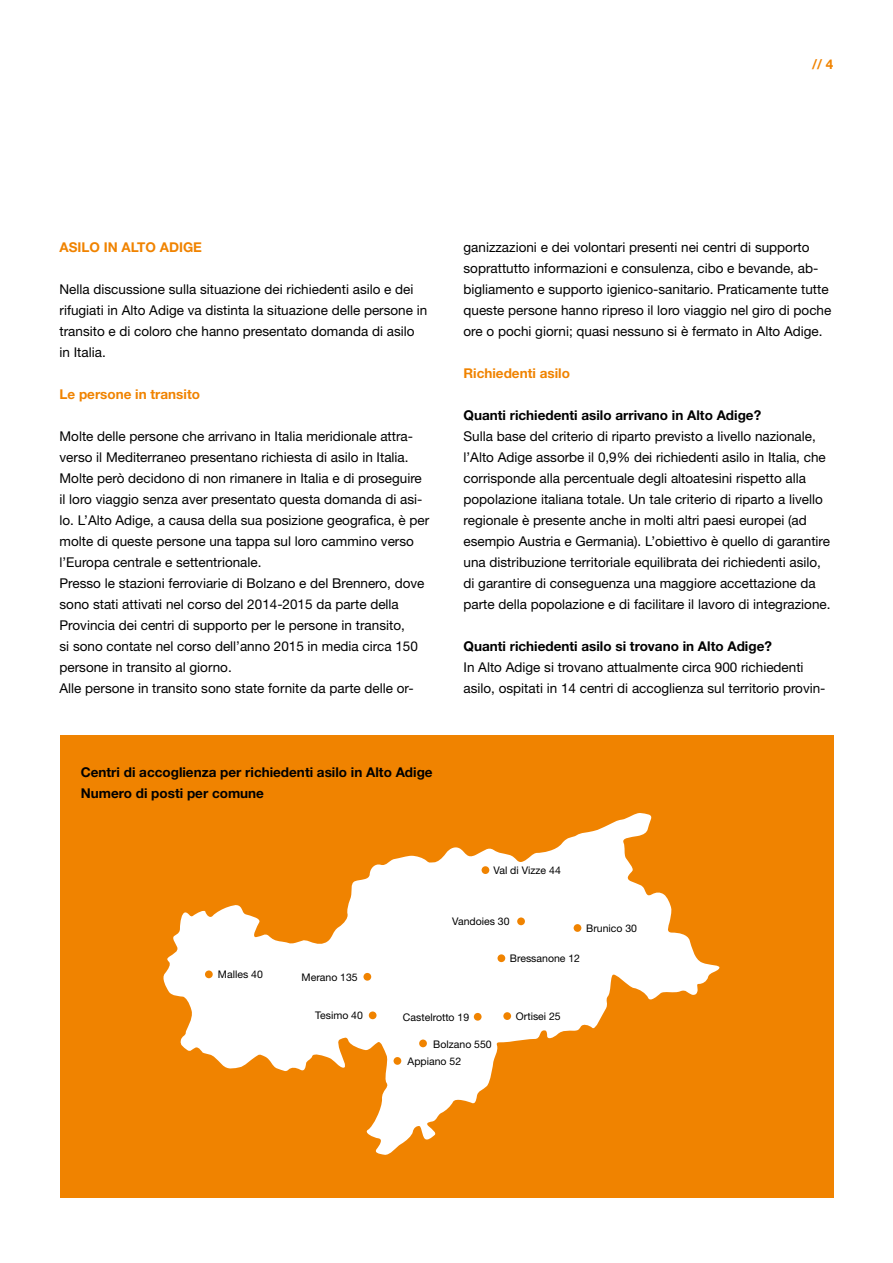
<style>
.page{position:relative;width:893px;height:1263px;background:#fff}
.page>*{position:absolute;margin:0;border:0;box-sizing:border-box;transform-origin:0 0}
.t1{font:13.5px/21px "Helvetica Neue LT Std";color:#000}
.t2{font:700 13.5px/21px "Helvetica Neue LT Std";color:#000}
.t3{font:700 13.5px "Helvetica Neue LT Std";color:#f08300}
.t4{font:10.5px "Helvetica Neue LT Std";color:#000}
</style>
<div class="page">
<div style="left:60px;top:735px;width:773px;height:462px;background:#f08300"></div>
<svg style="left:163px;top:813px;width:557px;height:342px"></svg>
<div style="left:205px;top:970px;width:8px;height:8px;background:#f08300;border-radius:50%"></div>
<div style="left:363px;top:973px;width:8px;height:8px;background:#f08300;border-radius:50%"></div>
<div style="left:497px;top:954px;width:8px;height:8px;background:#f08300;border-radius:50%"></div>
<div style="left:369px;top:1011px;width:8px;height:8px;background:#f08300;border-radius:50%"></div>
<div style="left:419px;top:1039px;width:8px;height:8px;background:#f08300;border-radius:50%"></div>
<div style="left:394px;top:1057px;width:7px;height:8px;background:#f08300;border-radius:50%"></div>
<div style="left:503px;top:1012px;width:8px;height:8px;background:#f08300;border-radius:50%"></div>
<div style="left:474px;top:1013px;width:8px;height:8px;background:#f08300;border-radius:50%"></div>
<div style="left:574px;top:924px;width:7px;height:8px;background:#f08300;border-radius:50%"></div>
<div style="left:517px;top:917px;width:8px;height:8px;background:#f08300;border-radius:50%"></div>
<div style="left:482px;top:866px;width:7px;height:8px;background:#f08300;border-radius:50%"></div>
<p class="t3" style="left:812px;top:56px;width:23px">// 4</p>
<p class="t3" style="left:60px;top:239px;width:144px">ASILO IN ALTO ADIGE</p>
<p class="t1" style="left:60px;top:279px;width:369px">Nella discussione sulla situazione dei richiedenti asilo e dei rifugiati in Alto Adige va distinta la situazione delle persone in transito e di coloro che hanno presentato domanda di asilo in Italia.</p>
<p class="t3" style="left:60px;top:386px;width:142px">Le persone in transito</p>
<p class="t1" style="left:60px;top:426px;width:371px">Molte delle persone che arrivano in Italia meridionale attra&shy;verso il Mediterraneo presentano richiesta di asilo in Italia.<br>Molte però decidono di non rimanere in Italia e di proseguire il loro viaggio senza aver presentato questa domanda di asi&shy;lo. L’Alto Adige, a causa della sua posizione geografica, è per molte di queste persone una tappa sul loro cammino verso l’Europa centrale e settentrionale.<br>Presso le stazioni ferroviarie di Bolzano e del Brennero, dove sono stati attivati nel corso del 2014-2015 da parte della Provincia dei centri di supporto per le persone in transito,<br>si sono contate nel corso dell’anno 2015 in media circa 150 persone in transito al giorno.<br>Alle persone in transito sono state fornite da parte delle or-</p>
<p class="t1" style="left:463px;top:237px;width:369px">ganizzazioni e dei volontari presenti nei centri di supporto soprattutto informazioni e consulenza, cibo e bevande, ab&shy;bigliamento e supporto igienico-sanitario. Praticamente tutte queste persone hanno ripreso il loro viaggio nel giro di poche ore o pochi giorni; quasi nessuno si è fermato in Alto Adige.</p>
<p class="t3" style="left:463px;top:365px;width:108px">Richiedenti asilo</p>
<p class="t2" style="left:463px;top:405px;width:299px">Quanti richiedenti asilo arrivano in Alto Adige?</p>
<p class="t1" style="left:463px;top:426px;width:368px">Sulla base del criterio di riparto previsto a livello nazionale, l’Alto Adige assorbe il 0,9% dei richiedenti asilo in Italia, che corrisponde alla percentuale degli altoatesini rispetto alla popolazione italiana totale. Un tale criterio di riparto a livello regionale è presente anche in molti altri paesi europei (ad esempio Austria e Germania). L’obiettivo è quello di garantire una distribuzione territoriale equilibrata dei richiedenti asilo, di garantire di conseguenza una maggiore accettazione da parte della popolazione e di facilitare il lavoro di integrazione.</p>
<p class="t2" style="left:463px;top:636px;width:310px">Quanti richiedenti asilo si trovano in Alto Adige?</p>
<p class="t1" style="left:463px;top:657px;width:364px">In Alto Adige si trovano attualmente circa 900 richiedenti asilo, ospitati in 14 centri di accoglienza sul territorio provin-</p>
<p class="t2" style="left:81px;top:762px;width:353px">Centri di accoglienza per richiedenti asilo in Alto Adige<br>Numero di posti per comune</p>
<p class="t4" style="left:494px;top:864px;width:69px">Val di Vizze 44</p>
<p class="t4" style="left:452px;top:915px;width:59px">Vandoies 30</p>
<p class="t4" style="left:586px;top:922px;width:52px">Brunico 30</p>
<p class="t4" style="left:510px;top:952px;width:72px">Bressanone 12</p>
<p class="t4" style="left:218px;top:968px;width:46px">Malles 40</p>
<p class="t4" style="left:302px;top:971px;width:58px">Merano 135</p>
<p class="t4" style="left:315px;top:1009px;width:49px">Tesimo 40</p>
<p class="t4" style="left:403px;top:1011px;width:68px">Castelrotto 19</p>
<p class="t4" style="left:516px;top:1010px;width:46px">Ortisei 25</p>
<p class="t4" style="left:433px;top:1037px;width:60px">Bolzano 550</p>
<p class="t4" style="left:408px;top:1054px;width:55px">Appiano 52</p>
</div>
